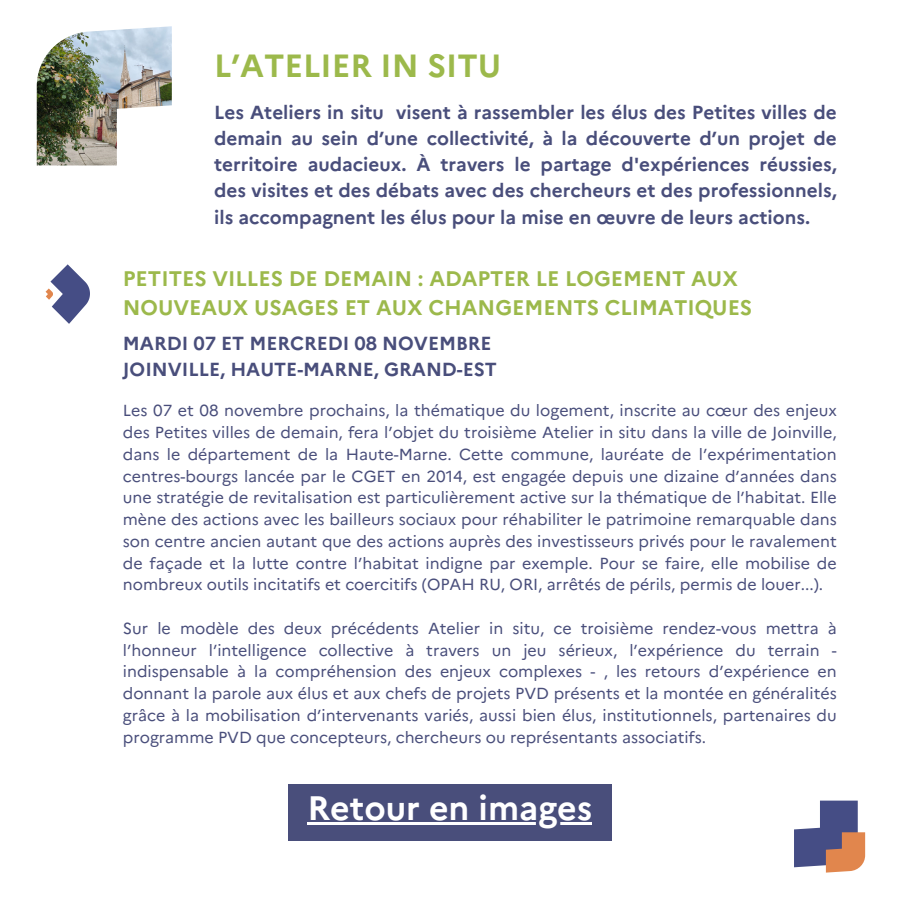
<style>
.page{position:relative;width:900px;height:900px;background:#fff}
.page>*{position:absolute;margin:0;border:0;box-sizing:border-box;transform-origin:0 0}
.t1{font:700 33.9px "Marianne";color:#fff}
.t2{font:700 32.1px "Marianne";color:#9cb94b}
.t3{font:700 21.1px/29.2px "Marianne";color:#9cb94b}
.t4{font:700 18.9px/26.2px "Marianne";color:#494e7b;text-align:justify}
.t5{font:16px/21.8px "Marianne";color:#494e7b;text-align:justify}
</style>
<div class="page">
<div style="left:288px;top:784px;width:324px;height:57px;background:#494e7b"></div>
<hr style="left:308px;top:822px;width:284px;height:3px;background:#fff">
<svg style="left:46px;top:264px;width:44px;height:60px"></svg>
<img style="left:37px;top:26px;width:135px;height:139px">
<svg style="left:794px;top:801px;width:71px;height:72px"></svg>
<p class="t2" style="left:214px;top:46px;width:289px">L’ATELIER IN SITU</p>
<p class="t4" style="left:214px;top:99px;width:624px">Les Ateliers in situ visent à rassembler les élus des Petites villes de demain au sein d’une collectivité, à la découverte d’un projet de territoire audacieux. À travers le partage d'expériences réussies, des visites et des débats avec des chercheurs et des professionnels, ils accompagnent les élus pour la mise en œuvre de leurs actions.</p>
<p class="t3" style="left:123px;top:264px;width:631px">PETITES VILLES DE DEMAIN : ADAPTER LE LOGEMENT AUX<br>NOUVEAUX USAGES ET AUX CHANGEMENTS CLIMATIQUES</p>
<p class="t4" style="left:123px;top:330px;width:370px">MARDI 07 ET MERCREDI 08 NOVEMBRE</p>
<p class="t4" style="left:123px;top:356px;width:376px">JOINVILLE, HAUTE-MARNE, GRAND-EST</p>
<p class="t5" style="left:123px;top:400px;width:715px">Les 07 et 08 novembre prochains, la thématique du logement, inscrite au cœur des enjeux des Petites villes de demain, fera l’objet du troisième Atelier in situ dans la ville de Joinville, dans le département de la Haute-Marne. Cette commune, lauréate de l’expérimentation centres-bourgs lancée par le CGET en 2014, est engagée depuis une dizaine d’années dans une stratégie de revitalisation est particulièrement active sur la thématique de l’habitat. Elle mène des actions avec les bailleurs sociaux pour réhabiliter le patrimoine remarquable dans son centre ancien autant que des actions auprès des investisseurs privés pour le ravalement de façade et la lutte contre l’habitat indigne par exemple. Pour se faire, elle mobilise de nombreux outils incitatifs et coercitifs (OPAH RU, ORI, arrêtés de périls, permis de louer...).</p>
<p class="t5" style="left:123px;top:617px;width:715px">Sur le modèle des deux précédents Atelier in situ, ce troisième rendez-vous mettra à l’honneur l’intelligence collective à travers un jeu sérieux, l’expérience du terrain - indispensable à la compréhension des enjeux complexes - , les retours d’expérience en donnant la parole aux élus et aux chefs de projets PVD présents et la montée en généralités grâce à la mobilisation d’intervenants variés, aussi bien élus, institutionnels, partenaires du programme PVD que concepteurs, chercheurs ou représentants associatifs.</p>
<p class="t1" style="left:308px;top:787px;width:286px">Retour en images</p>
</div>
